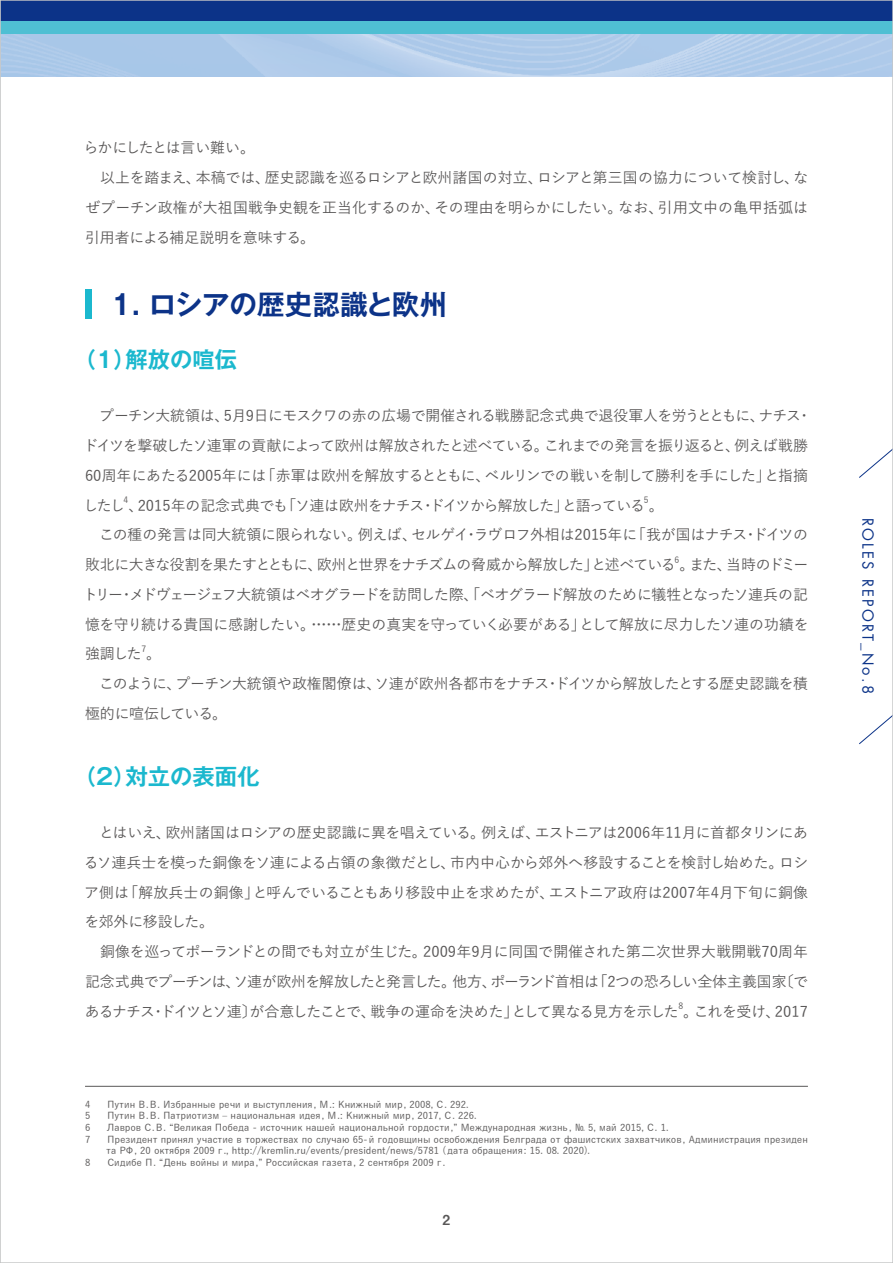
<style>
.page{position:relative;width:893px;height:1263px;background:#fff}
.page>*{position:absolute;margin:0;border:0;box-sizing:border-box;transform-origin:0 0}
.t1{font:700 27.6px "Gothic MB101 Pro De";color:#0c3388}
.t2{font:700 22.35px "Gothic MB101 Pro De";color:#1bb8ce}
.t3{font:14.85px/29.7px "Yu Gothic Std M";letter-spacing:-.025em;color:#595757}
.t4{font:14.85px/29.7px "Yu Gothic Std M";color:#595757}
.t5{font:14.85px "Futura Std";letter-spacing:.15em;color:#0c3388}
.t6{font:13.8px "Midashi Go Pr 5 MB31";color:#595757}
.t7{font:9.6px/11.7px "Yu Gothic Std M";letter-spacing:-.43em;color:#595757}
.t8{font:8.7px "Yu Gothic Std M";color:#595757}
</style>
<div class="page">
<div style="left:85px;top:289px;width:6px;height:30px;background:#1bb8ce"></div>
<img style="left:2px;top:34px;width:889px;height:43px">
<div style="left:0;top:0;width:893px;height:21px;background:#0c3388"></div>
<div style="left:0;top:21px;width:893px;height:13px;background:#4fbfd3"></div>
<svg style="left:859px;top:450px;width:32px;height:28px"></svg>
<svg style="left:859px;top:716px;width:32px;height:29px"></svg>
<hr style="left:85px;top:1086px;width:723px;height:1px;background:#595757">
<p class="t4" style="left:84px;top:132px;width:726px">らかにしたとは言い難い。<br>　以上を踏まえ、本稿では、歴史認識を巡るロシアと欧州諸国の対立、ロシアと第三国の協力について検討し、なぜプーチン政権が大祖国戦争史観を正当化するのか、その理由を明らかにしたい。なお、引用文中の亀甲括弧は引用者による補足説明を意味する。</p>
<h1 class="t1" style="left:107px;top:281px;width:341px">１．ロシアの歴史認識と欧州</h1>
<h2 class="t2" style="left:74px;top:341px;width:165px">（１）解放の喧伝</h2>
<p class="t3" style="left:84px;top:400px;width:730px">　プーチン大統領は、5月9日にモスクワの赤の広場で開催される戦勝記念式典で退役軍人を労うとともに、ナチス・ドイツを撃破したソ連軍の貢献によって欧州は解放されたと述べている。これまでの発言を振り返ると、例えば戦勝60周年にあたる2005年には「赤軍は欧州を解放するとともに、ベルリンでの戦いを制して勝利を手にした」と指摘したし、2015年の記念式典でも「ソ連は欧州をナチス・ドイツから解放した」と語っている。</p>
<p class="t8" style="left:124px;top:494px;width:6px">4</p>
<p class="t8" style="left:644px;top:494px;width:6px">5</p>
<p class="t3" style="left:85px;top:519px;width:725px">　この種の発言は同大統領に限られない。例えば、セルゲイ・ラヴロフ外相は2015年に「我が国はナチス・ドイツの敗北に大きな役割を果たすとともに、欧州と世界をナチズムの脅威から解放した」と述べている。また、当時のドミー</p>
<p class="t8" style="left:675px;top:553px;width:6px">6</p>
<p class="t3" style="left:83px;top:579px;width:727px;text-align:justify">トリー・メドヴェージェフ大統領はベオグラードを訪問した際、「ベオグラード解放のために犠牲となったソ連兵の記憶を守り続ける貴国に感謝したい。……歴史の真実を守っていく必要がある」として解放に尽力したソ連の功績を強調した。</p>
<p class="t8" style="left:141px;top:643px;width:6px">7</p>
<p class="t3" style="left:85px;top:668px;width:724px">　このように、プーチン大統領や政権閣僚は、ソ連が欧州各都市をナチス・ドイツから解放したとする歴史認識を積極的に喧伝している。</p>
<h2 class="t2" style="left:74px;top:758px;width:187px">（２）対立の表面化</h2>
<p class="t3" style="left:84px;top:817px;width:726px">　とはいえ、欧州諸国はロシアの歴史認識に異を唱えている。例えば、エストニアは2006年11月に首都タリンにあるソ連兵士を模った銅像をソ連による占領の象徴だとし、市内中心から郊外へ移設することを検討し始めた。ロシア側は「解放兵士の銅像」と呼んでいることもあり移設中止を求めたが、エストニア政府は2007年4月下旬に銅像を郊外に移設した。<br>　銅像を巡ってポーランドとの間でも対立が生じた。2009年9月に同国で開催された第二次世界大戦開戦70周年記念式典でプーチンは、ソ連が欧州を解放したと発言した。他方、ポーランド首相は「2つの恐ろしい全体主義国家〔であるナチス・ドイツとソ連〕が合意したことで、戦争の運命を決めた」として異なる見方を示した。これを受け、2017</p>
<p class="t8" style="left:678px;top:1000px;width:6px">8</p>
<p class="t7" style="left:85px;top:1098px;width:7px">4</p>
<p class="t7" style="left:106px;top:1098px;width:364px">Путин В . В . Избранные речи и выступления , М .: Книжный мир , 2008, С . 292.</p>
<p class="t7" style="left:85px;top:1109px;width:7px">5</p>
<p class="t7" style="left:106px;top:1109px;width:372px">Путин В . В . Патриотизм – национальная идея , М .: Книжный мир , 2017, С . 226.</p>
<p class="t7" style="left:85px;top:1121px;width:7px">6</p>
<p class="t7" style="left:106px;top:1121px;width:564px">Лавров С . В . “Великая Победа - источник нашей национальной гордости ,” Международная жизнь , № 5, май 2015, С . 1.</p>
<p class="t7" style="left:85px;top:1133px;width:7px">7</p>
<p class="t7" style="left:104px;top:1133px;width:707px">Президент принял участие в торжествах по случаю 65- й годовщины освобождения Белграда от фашистских захватчиков , Администрация президен таРФ, 20октября2009г., http://kremlin.ru/events/president/news/5781 (датаобращения: 15. 08. 2020).</p>
<p class="t7" style="left:85px;top:1156px;width:7px">8</p>
<p class="t7" style="left:106px;top:1156px;width:340px">Сидибе П . “День войны и мира ,” Российская газета , 2 сентября 2009 г .</p>
<p class="t6" style="left:443px;top:1208px;width:9px">2</p>
<p class="t5" style="left:877px;top:518px;width:178px;rotate:90deg">ROLES REPORT_No.8</p>
</div>
